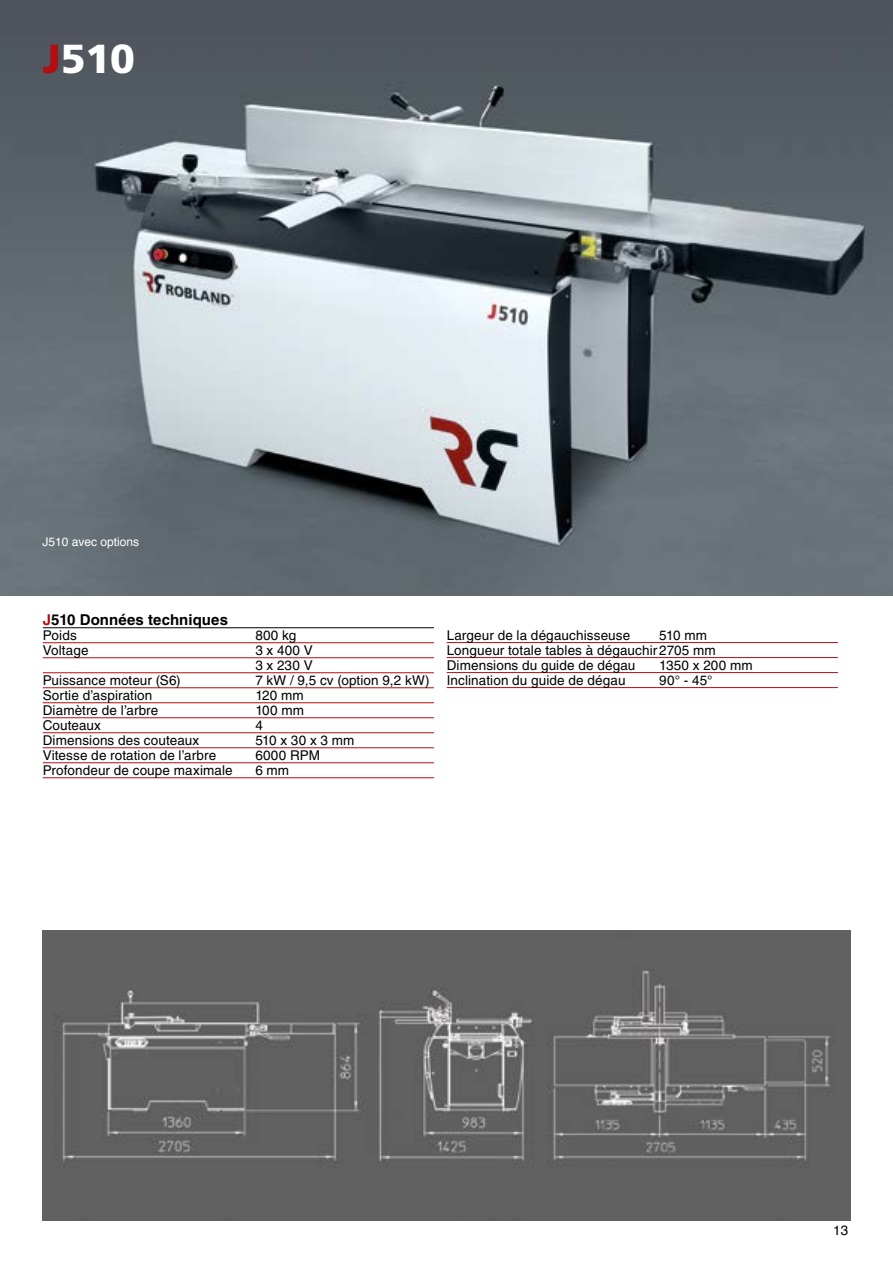
<style>
.page{position:relative;width:893px;height:1263px;background:#fff}
.page>*{position:absolute;margin:0;border:0;box-sizing:border-box;transform-origin:0 0}
.t1{font:900 40.5px "Frutiger LT Std";color:#fff}
.t2{font:700 15px "Helvetica LT Std";letter-spacing:.005em;color:#000}
.t3{font:13.5px/15px "Helvetica LT Std";letter-spacing:.01em;color:#000}
.t4{font:13.5px "Helvetica";color:#000}
.t5{font:12px "Helvetica";color:#fff}
.s1{color:#b20e10}
</style>
<div class="page">
<img style="left:0;top:0;width:893px;height:595px">
<img style="left:43px;top:930px;width:808px;height:290px">
<hr style="left:43px;top:627px;width:391px;height:1px;background:#000">
<hr style="left:43px;top:642px;width:391px;height:1px;background:#b20e10">
<hr style="left:43px;top:657px;width:391px;height:1px;background:#b20e10">
<hr style="left:43px;top:672px;width:391px;height:1px;background:#b20e10">
<hr style="left:43px;top:687px;width:391px;height:1px;background:#b20e10">
<hr style="left:43px;top:702px;width:391px;height:1px;background:#b20e10">
<hr style="left:43px;top:717px;width:391px;height:1px;background:#b20e10">
<hr style="left:43px;top:732px;width:391px;height:1px;background:#b20e10">
<hr style="left:43px;top:747px;width:391px;height:1px;background:#b20e10">
<hr style="left:43px;top:762px;width:391px;height:1px;background:#b20e10">
<hr style="left:43px;top:777px;width:391px;height:1px;background:#b20e10">
<hr style="left:447px;top:642px;width:391px;height:1px;background:#b20e10">
<hr style="left:447px;top:657px;width:391px;height:1px;background:#b20e10">
<hr style="left:447px;top:672px;width:391px;height:1px;background:#b20e10">
<hr style="left:447px;top:687px;width:391px;height:1px;background:#b20e10">
<h1 class="t1" style="left:43px;top:34px;width:94px"><span class="s1">J</span>510</h1>
<p class="t5" style="left:43px;top:532px;width:98px">J510 avec options</p>
<p class="t2" style="left:43px;top:611px;width:187px"><span class="s1">J</span>510 Données techniques</p>
<p class="t3" style="left:43px;top:628px;width:36px">Poids</p>
<p class="t3" style="left:255px;top:628px;width:42px">800 kg</p>
<p class="t3" style="left:43px;top:643px;width:47px">Voltage</p>
<p class="t3" style="left:255px;top:643px;width:59px">3 x 400 V<br>3 x 230 V</p>
<p class="t3" style="left:43px;top:673px;width:140px">Puissance moteur (S6)</p>
<p class="t3" style="left:255px;top:673px;width:176px">7 kW / 9,5 cv (option 9,2 kW)</p>
<p class="t3" style="left:43px;top:688px;width:111px">Sortie d’aspiration</p>
<p class="t3" style="left:255px;top:688px;width:50px">120 mm</p>
<p class="t3" style="left:43px;top:703px;width:117px">Diamètre de l’arbre</p>
<p class="t3" style="left:255px;top:703px;width:50px">100 mm</p>
<p class="t3" style="left:43px;top:718px;width:60px">Couteaux</p>
<p class="t3" style="left:255px;top:718px;width:9px">4</p>
<p class="t3" style="left:43px;top:733px;width:158px">Dimensions des couteaux</p>
<p class="t3" style="left:255px;top:733px;width:101px">510 x 30 x 3 mm</p>
<p class="t3" style="left:43px;top:748px;width:175px">Vitesse de rotation de l’arbre</p>
<p class="t3" style="left:255px;top:748px;width:66px">6000 RPM</p>
<p class="t3" style="left:43px;top:763px;width:191px">Profondeur de coupe maximale</p>
<p class="t3" style="left:255px;top:763px;width:35px">6 mm</p>
<p class="t3" style="left:447px;top:628px;width:185px">Largeur de la dégauchisseuse</p>
<p class="t3" style="left:447px;top:628px;width:271px;text-indent:213px">510 mm<br>Longueur totale tables à dégauchir 2705 mm<br>Dimensions du guide de dégau</p>
<p class="t3" style="left:659px;top:658px;width:95px">1350 x 200 mm</p>
<p class="t3" style="left:447px;top:673px;width:180px">Inclination du guide de dégau</p>
<p class="t3" style="left:659px;top:673px;width:55px">90° - 45°</p>
<p class="t4" style="left:833px;top:1220px;width:17px">13</p>
</div>
